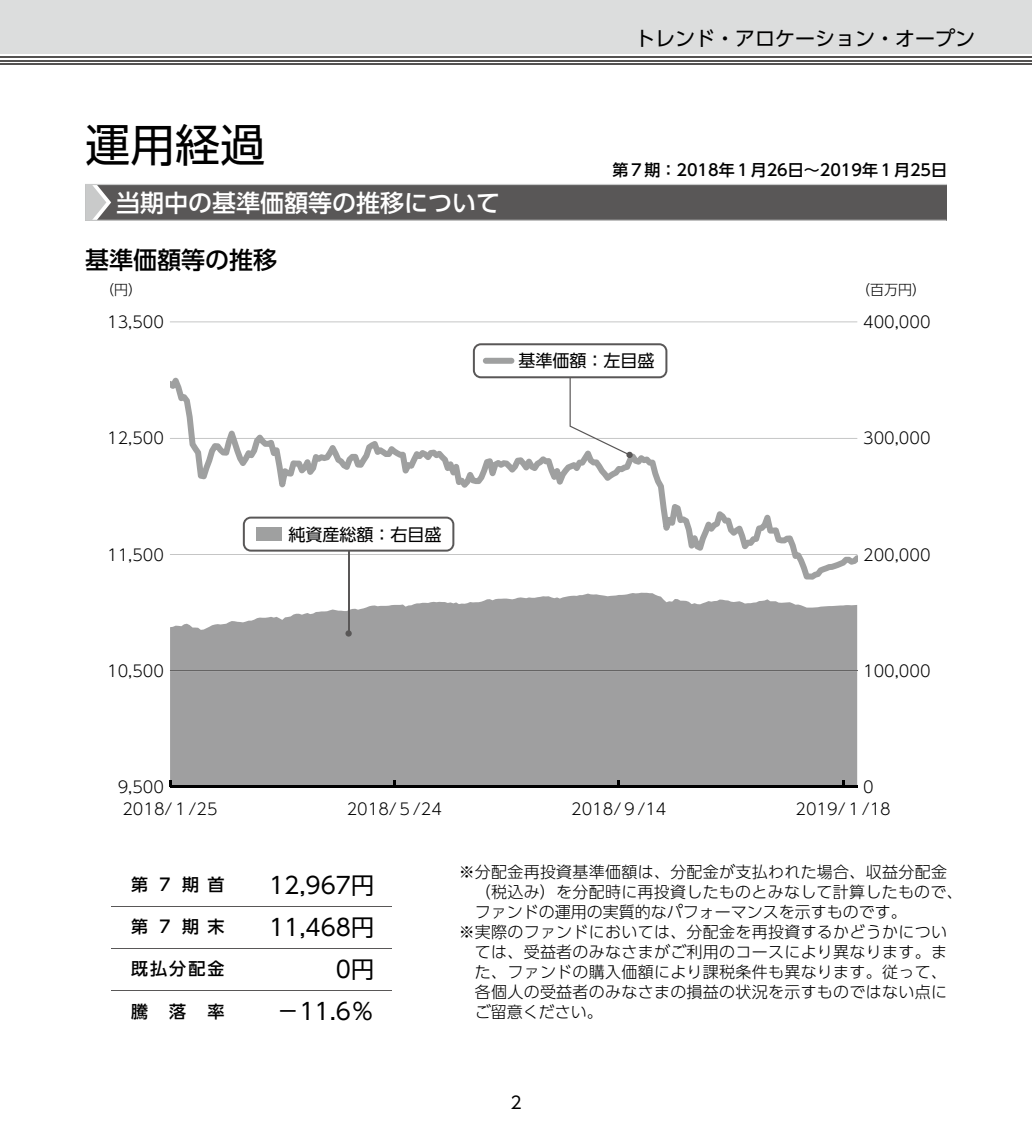
<style>
.page{position:relative;width:1032px;height:1134px;background:#fff}
.page>*{position:absolute;margin:0;border:0;box-sizing:border-box;transform-origin:0 0}
.t1{font:45px "UD Shin Go Pro";color:#000}
.t2{font:500 24px "UD Shin Go Pro";color:#fff}
.t3{font:500 24px "UD Shin Go Pro";color:#000}
.t4{font:23px "UD Shin Go Pro";color:#000}
.t5{font:20px "UD Shin Go Pro";color:#000}
.t6{font:17px "UD Shin Go Pro";color:#000}
.t7{font:500 17px "UD Shin Go Pro";letter-spacing:.5em;color:#000}
.t8{font:300 16px "UD Shin Go Pro";letter-spacing:.02em;color:#000}
.t9{font:300 16px "UD Shin Go Pro";color:#000}
.t10{font:500 16px "UD Shin Go Pro";color:#000}
.t11{font:300 14px "UD Shin Go Pro";color:#000}
</style>
<div class="page">
<div style="left:0;top:0;width:1032px;height:54px;background:#dcdddd"></div>
<hr style="left:0;top:63px;width:1032px;height:2px;background:#545251">
<hr style="left:0;top:60px;width:1032px;height:1px;background:#545251">
<hr style="left:0;top:56px;width:1032px;height:2px;background:#545251">
<div style="left:85px;top:184px;width:862px;height:36px;background:#595757"></div>
<hr style="left:85px;top:220px;width:861px;height:1px;background:#c9caca">
<hr style="left:85px;top:184px;width:862px;height:1px;background:#c9caca">
<svg style="left:85px;top:185px;width:26px;height:35px"></svg>
<svg style="left:170px;top:322px;width:687px;height:1px"></svg>
<svg style="left:170px;top:593px;width:687px;height:193px;background:#a4a4a5"></svg>
<hr style="left:170px;top:670px;width:687px;height:1px;background:#656464">
<svg style="left:195px;top:458px;width:662px;height:122px"></svg>
<hr style="left:170px;top:786px;width:687px;height:2px;background:#000">
<svg style="left:170px;top:343px;width:687px;height:115px"></svg>
<hr style="left:348px;top:551px;width:1px;height:83px;background:#595757">
<div style="left:345px;top:630px;width:7px;height:7px;background:#595757;border-radius:50%"></div>
<svg style="left:170px;top:517px;width:687px;height:38px"></svg>
<div style="left:256px;top:528px;width:25px;height:13px;background:#9fa0a0"></div>
<svg style="left:111px;top:906px;width:20px;height:1px"></svg>
<hr style="left:131px;top:906px;width:94px;height:1px;background:#595757">
<hr style="left:225px;top:906px;width:149px;height:1px;background:#595757">
<svg style="left:374px;top:906px;width:17px;height:1px"></svg>
<svg style="left:111px;top:948px;width:20px;height:1px"></svg>
<hr style="left:131px;top:948px;width:94px;height:1px;background:#595757">
<hr style="left:225px;top:948px;width:149px;height:1px;background:#595757">
<svg style="left:374px;top:948px;width:17px;height:1px"></svg>
<svg style="left:111px;top:990px;width:20px;height:1px"></svg>
<hr style="left:131px;top:990px;width:94px;height:1px;background:#595757">
<hr style="left:225px;top:990px;width:149px;height:1px;background:#595757">
<svg style="left:374px;top:990px;width:17px;height:1px"></svg>
<h1 class="t1" style="left:85px;top:108px;width:181px">運用経過</h1>
<h2 class="t2" style="left:116px;top:183px;width:385px">当期中の基準価額等の推移について</h2>
<h2 class="t3" style="left:85px;top:240px;width:193px">基準価額等の推移</h2>
<p class="t5" style="left:635px;top:22px;width:341px">トレンド・アロケーション・オープン</p>
<p class="t10" style="left:612px;top:157px;width:336px">第７期：2018年１月26日～2019年１月25日</p>
<p class="t11" style="left:100px;top:279px;width:43px">（円）</p>
<p class="t11" style="left:856px;top:279px;width:71px">（百万円）</p>
<p class="t8" style="left:107px;top:309px;width:58px">13,500</p>
<p class="t8" style="left:863px;top:309px;width:69px">400,000</p>
<p class="t6" style="left:518px;top:347px;width:137px">基準価額：左目盛</p>
<p class="t8" style="left:107px;top:425px;width:58px">12,500</p>
<p class="t8" style="left:863px;top:425px;width:69px">300,000</p>
<p class="t6" style="left:288px;top:520px;width:155px">純資産総額：右目盛</p>
<p class="t8" style="left:107px;top:541px;width:58px">11,500</p>
<p class="t8" style="left:863px;top:541px;width:69px">200,000</p>
<p class="t8" style="left:107px;top:658px;width:58px">10,500</p>
<p class="t8" style="left:863px;top:658px;width:69px">100,000</p>
<p class="t8" style="left:118px;top:774px;width:48px">9,500</p>
<p class="t8" style="left:863px;top:774px;width:12px">0</p>
<p class="t8" style="left:122px;top:796px;width:97px">2018/１/25</p>
<p class="t8" style="left:347px;top:796px;width:97px">2018/５/24</p>
<p class="t8" style="left:571px;top:796px;width:97px">2018/９/14</p>
<p class="t8" style="left:795px;top:796px;width:97px">2019/１/18</p>
<p class="t7" style="left:131px;top:871px;width:95px">第７期首</p>
<h3 class="t4" style="left:269px;top:866px;width:107px">12,967円</h3>
<p class="t7" style="left:131px;top:913px;width:95px">第７期末</p>
<h3 class="t4" style="left:269px;top:908px;width:107px">11,468円</h3>
<p class="t7" style="left:131px;top:955px;width:95px">既払分配金</p>
<h3 class="t4" style="left:336px;top:950px;width:40px">0円</h3>
<p class="t7" style="left:131px;top:997px;width:18px">騰</p>
<p class="t7" style="left:169px;top:997px;width:18px">落</p>
<p class="t7" style="left:208px;top:997px;width:18px">率</p>
<h3 class="t4" style="left:276px;top:992px;width:99px">－11.6％</h3>
<p class="t8" style="left:459px;top:859px;width:490px">※分配金再投資基準価額は、分配金が支払われた場合、収益分配金</p>
<p class="t8" style="left:475px;top:879px;width:489px">（税込み）を分配時に再投資したものとみなして計算したもので、</p>
<p class="t9" style="left:475px;top:899px;width:433px">ファンドの運用の実質的なパフォーマンスを示すものです。</p>
<p class="t8" style="left:459px;top:919px;width:490px">※実際のファンドにおいては、分配金を再投資するかどうかについ</p>
<p class="t8" style="left:475px;top:939px;width:474px">ては、受益者のみなさまがご利用のコースにより異なります。ま</p>
<p class="t8" style="left:475px;top:959px;width:474px">た、ファンドの購入価額により課税条件も異なります。従って、</p>
<p class="t8" style="left:475px;top:979px;width:474px">各個人の受益者のみなさまの損益の状況を示すものではない点に</p>
<p class="t9" style="left:475px;top:999px;width:129px">ご留意ください。</p>
<p class="t6" style="left:510px;top:1089px;width:13px">2</p>
</div>
